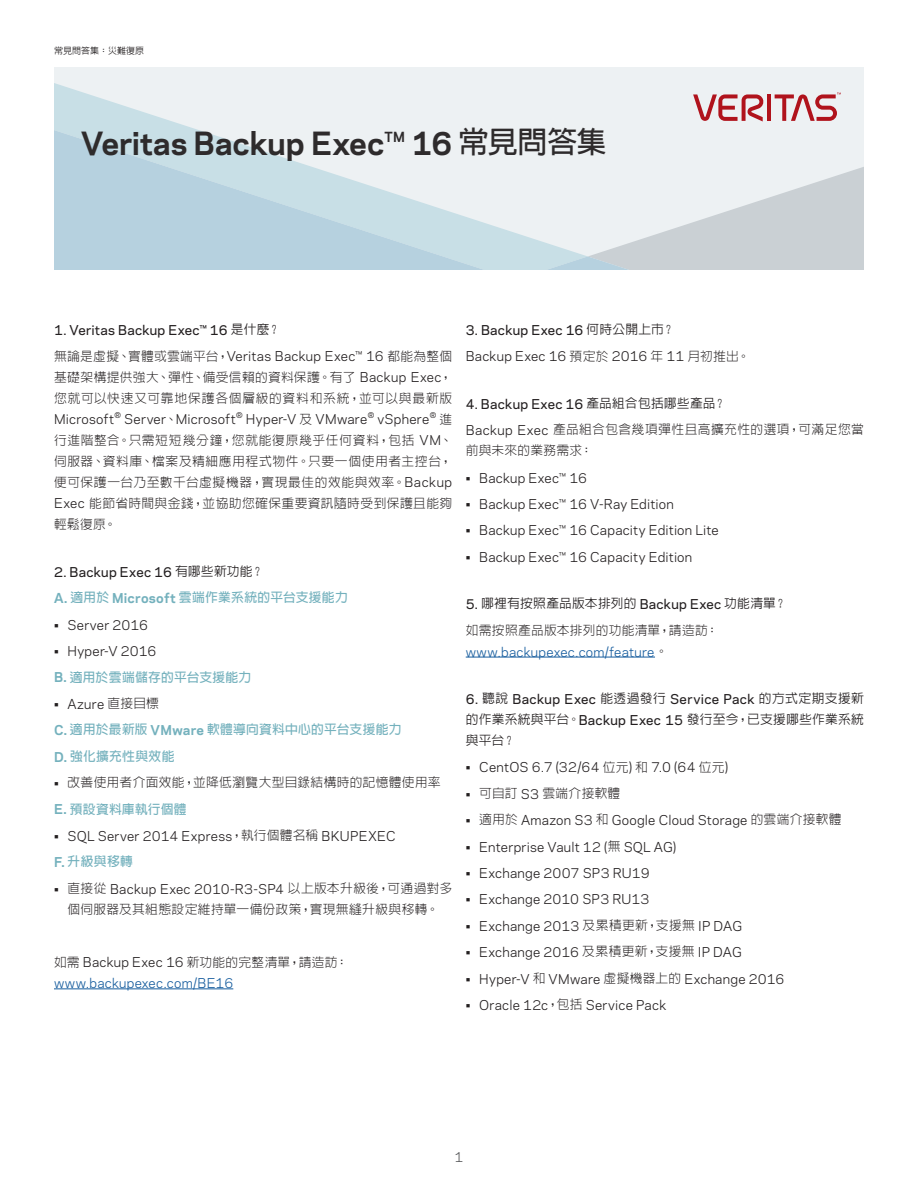
<style>
.page{position:relative;width:918px;height:1188px;background:#fff}
.page>*{position:absolute;margin:0;border:0;box-sizing:border-box;transform-origin:0 0}
.t1{font:700 30px "Polaris";letter-spacing:-.01em;color:#2e2b2c}
.t2{font:700 30px "AR Hei B5";letter-spacing:-.02em;color:#2e2b2c}
.t3{font:700 13.05px "Polaris";color:#2e2b2c}
.t4{font:12.75px/26.4px "Polaris";letter-spacing:.02em;color:#231f20}
.t5{font:300 12.75px/21px "AR Hei B5";letter-spacing:.03em;color:#231f20}
.t6{font:500 12.75px/26.4px "Polaris";letter-spacing:.02em;color:#231f20}
.t7{font:700 12.75px/26.4px "AR Hei B5";letter-spacing:.025em;color:#74b1bd}
.t8{font:12.75px "Polaris";letter-spacing:.02em;color:#175d9e}
.t9{font:500 12.75px/21px "AR Hei B5";letter-spacing:.02em;color:#231f20}
.t10{font:12.75px "Polaris";color:#57585a}
.t11{font:500 9px "AR Hei B5";color:#231f20}
.t12{font:7.5px "Polaris";color:#231f20}
.s1{font-family:"Polaris"}
.s2{font-family:"AR Hei B5"}
.s3{font-family:"AR Hei B5";font-weight:300}
.s4{font-weight:400}
.s5{font-family:"Polaris";font-weight:400}
.s6{font-family:"Polaris";font-weight:700;color:#74b1bd}
.s7{font-weight:700;color:#74b1bd}
.s8{font-weight:500}
.s9{font-family:"AR Hei B5";font-weight:500}
.s10{font-family:"Polaris";font-weight:500}
.s11{font-family:"AR Hei B5";font-weight:300;color:#231f20}
</style>
<div class="page">
<hr style="left:54px;top:989px;width:179px;height:1px;background:#175d9e">
<hr style="left:466px;top:657px;width:189px;height:1px;background:#175d9e">
<div style="left:54px;top:68px;width:810px;height:202px;background:#edf1f3"></div>
<svg style="left:54px;top:83px;width:492px;height:187px"></svg>
<svg style="left:54px;top:130px;width:431px;height:140px"></svg>
<svg style="left:546px;top:167px;width:318px;height:103px"></svg>
<hr style="left:767px;top:94px;width:4px;height:27px;background:#b0131c">
<svg style="left:693px;top:94px;width:71px;height:27px"></svg>
<svg style="left:775px;top:93px;width:66px;height:28px"></svg>
<p class="t11" style="left:54px;top:46px;width:91px">常見問答集：災難復原</p>
<h1 class="t1" style="left:81px;top:121px;width:305px">Veritas Backup Exec</h1>
<p class="t3" style="left:384px;top:127px;width:22px">TM</p>
<h1 class="t2" style="left:411px;top:127px;width:196px"><span class="s1">16</span> 常見問答集</h1>
<p class="t6" style="left:54px;top:316px;width:400px">1. Veritas Backup Exec™ 16 <span class="s2">是什麼？<br></span><span class="s3">無論是虛擬、實體或雲端平台，</span><span class="s4">Veritas Backup Exec™ 16</span> <span class="s3">都能為整個</span></p>
<p class="t5" style="left:54px;top:366px;width:400px">基礎架構提供強大、彈性、備受信賴的資料保護。有了 <span class="s5">Backup Exec</span>，您就可以快速又可靠地保護各個層級的資料和系統，並可以與最新版</p>
<p class="t4" style="left:54px;top:406px;width:62px">Microsoft</p>
<p class="t12" style="left:114px;top:409px;width:8px">®</p>
<p class="t4" style="left:124px;top:406px;width:113px">Server<span class="s3">、</span>Microsoft</p>
<p class="t12" style="left:236px;top:409px;width:8px">®</p>
<p class="t4" style="left:246px;top:406px;width:123px">Hyper-V <span class="s3">及</span> VMware</p>
<p class="t12" style="left:368px;top:409px;width:8px">®</p>
<p class="t4" style="left:378px;top:406px;width:53px">vSphere</p>
<p class="t12" style="left:430px;top:409px;width:8px">®</p>
<p class="t5" style="left:54px;top:408px;width:400px;text-align:justify;text-indent:385px">進行進階整合。只需短短幾分鐘，您就能復原幾乎任何資料，包括 <span class="s5">VM</span>、伺服器、資料庫、檔案及精細應用程式物件。只要一個使用者主控台，便可保護一台乃至數千台虛擬機器，實現最佳的效能與效率。<span class="s5">Backup Exec</span> 能節省時間與金錢，並協助您確保重要資訊隨時受到保護且能夠輕鬆復原。</p>
<p class="t6" style="left:54px;top:558px;width:211px">2. Backup Exec 16 <span class="s2">有哪些新功能？</span></p>
<p class="t7" style="left:54px;top:584px;width:295px"><span class="s1">A.</span> 適用於 <span class="s1">Microsoft</span> 雲端作業系統的平台支援能力</p>
<p class="t4" style="left:54px;top:611px;width:96px">• Server 2016</p>
<p class="t4" style="left:54px;top:637px;width:104px">• Hyper-V 2016</p>
<p class="t7" style="left:54px;top:664px;width:199px"><span class="s1">B.</span> 適用於雲端儲存的平台支援能力</p>
<p class="t4" style="left:54px;top:690px;width:107px">• Azure <span class="s3">直接目標</span></p>
<p class="t7" style="left:54px;top:717px;width:349px"><span class="s1">C.</span> 適用於最新版 <span class="s1">VMware</span> 軟體導向資料中心的平台支援能力<br><span class="s1">D.</span> 強化擴充性與效能</p>
<p class="t5" style="left:54px;top:769px;width:388px;line-height:26.4px"><span class="s5">•</span> 改善使用者介面效能，並降低瀏覽大型目錄結構時的記憶體使用率<br><span class="s6">E.</span> <span class="s7">預設資料庫執行個體</span></p>
<p class="t4" style="left:54px;top:822px;width:343px">• SQL Server 2014 Express<span class="s3">，執行個體名稱</span> BKUPEXEC</p>
<p class="t7" style="left:54px;top:849px;width:80px"><span class="s1">F.</span> 升級與移轉</p>
<p class="t4" style="left:54px;top:875px;width:400px">• <span class="s3">直接從</span> Backup Exec 2010-R3-SP4 <span class="s3">以上版本升級後，可通過對多</span></p>
<p class="t5" style="left:68px;top:899px;width:373px">個伺服器及其組態設定維持單一備份政策，實現無縫升級與移轉。</p>
<p class="t5" style="left:54px;top:951px;width:296px">如需 <span class="s5">Backup Exec 16</span> 新功能的完整清單，請造訪：</p>
<p class="t8" style="left:54px;top:974px;width:181px">www.backupexec.com/BE16</p>
<p class="t4" style="left:466px;top:316px;width:286px"><span class="s8">3. Backup Exec 16</span> <span class="s9">何時公開上市？<br></span>Backup Exec 16 <span class="s3">預定於</span> 2016 <span class="s3">年</span> 11 <span class="s3">月初推出。</span></p>
<p class="t6" style="left:466px;top:390px;width:262px">4. Backup Exec 16 <span class="s2">產品組合包括哪些產品？</span></p>
<p class="t5" style="left:466px;top:419px;width:400px"><span class="s5">Backup Exec</span> 產品組合包含幾項彈性且高擴充性的選項，可滿足您當前與未來的業務需求：</p>
<p class="t4" style="left:466px;top:464px;width:123px">• Backup Exec™ 16</p>
<p class="t4" style="left:466px;top:490px;width:210px">• Backup Exec™ 16 V-Ray Edition</p>
<p class="t4" style="left:466px;top:517px;width:255px">• Backup Exec™ 16 Capacity Edition Lite</p>
<p class="t4" style="left:466px;top:543px;width:228px">• Backup Exec™ 16 Capacity Edition</p>
<p class="t5" style="left:466px;top:590px;width:323px;line-height:26.4px"><span class="s10">5.</span> <span class="s8">哪裡有按照產品版本排列的</span> <span class="s10">Backup Exec</span> <span class="s8">功能清單？</span>如需按照產品版本排列的功能清單，請造訪：</p>
<p class="t8" style="left:466px;top:642px;width:204px">www.backupexec.com/feature<span class="s11">。</span></p>
<p class="t6" style="left:466px;top:685px;width:400px">6. <span class="s2">聽說</span> Backup Exec <span class="s2">能透過發行</span> Service Pack <span class="s2">的方式定期支援新</span></p>
<p class="t9" style="left:466px;top:709px;width:400px">的作業系統與平台。<span class="s1">Backup Exec 15</span> 發行至今，已支援哪些作業系統與平台？</p>
<p class="t4" style="left:466px;top:754px;width:264px">• CentOS 6.7 (32/64 <span class="s3">位元</span>) <span class="s3">和</span> 7.0 (64 <span class="s3">位元</span>)</p>
<p class="t5" style="left:466px;top:783px;width:156px"><span class="s5">•</span> 可自訂 <span class="s5">S3</span> 雲端介接軟體</p>
<p class="t4" style="left:466px;top:806px;width:377px">• <span class="s3">適用於</span> Amazon S3 <span class="s3">和</span> Google Cloud Storage <span class="s3">的雲端介接軟體</span></p>
<p class="t4" style="left:466px;top:833px;width:212px">• Enterprise Vault 12 (<span class="s3">無</span> SQL AG)</p>
<p class="t4" style="left:466px;top:859px;width:185px">• Exchange 2007 SP3 RU19</p>
<p class="t4" style="left:466px;top:886px;width:185px">• Exchange 2010 SP3 RU13</p>
<p class="t4" style="left:466px;top:912px;width:278px">• Exchange 2013 <span class="s3">及累積更新，支援無</span> IP DAG</p>
<p class="t4" style="left:466px;top:938px;width:278px">• Exchange 2016 <span class="s3">及累積更新，支援無</span> IP DAG</p>
<p class="t4" style="left:466px;top:965px;width:320px">• Hyper-V <span class="s3">和</span> VMware <span class="s3">虛擬機器上的</span> Exchange 2016</p>
<p class="t4" style="left:466px;top:991px;width:202px">• Oracle 12c<span class="s3">，包括</span> Service Pack</p>
<p class="t10" style="left:455px;top:1147px;width:10px">1</p>
</div>
